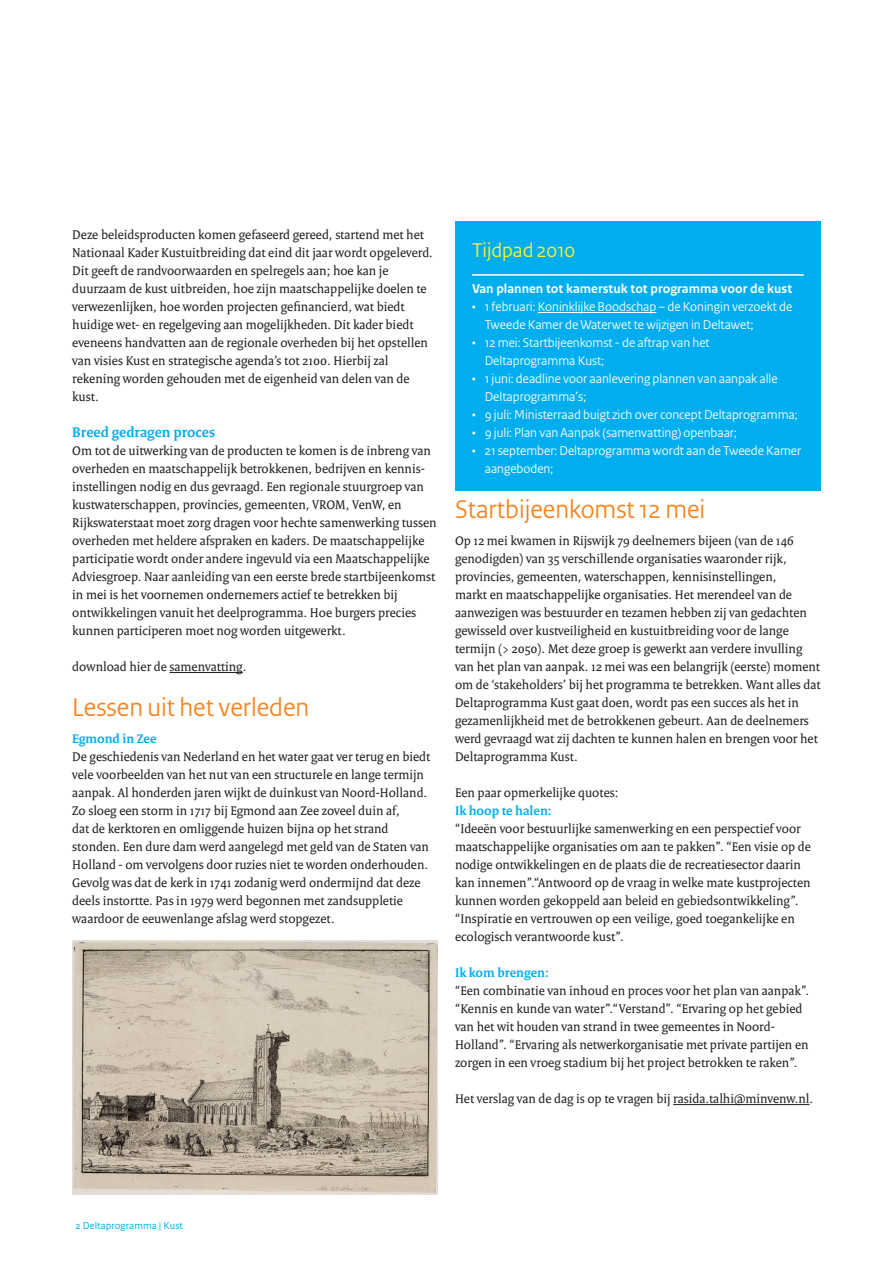
<style>
.page{position:relative;width:893px;height:1263px;background:#fff}
.page>*{position:absolute;margin:0;border:0;box-sizing:border-box;transform-origin:0 0}
._03_RO_Kop{font:27px "Rijksoverheid Sans Heading";color:#f58520}
._21_RO_Kader_Kop_Gee{font:21px "Rijksoverheid Sans Heading";color:#fff22b}
._05_RO_Alineakop{font:700 15px "Rijksoverheid Serif";color:#00aeef}
._10_RO_Broodtekst{font:13.5px/18px "Rijksoverheid Serif";color:#231f20}
._26_RO_Kader_Opsommi{font:13.5px/18px "Rijksoverheid Sans Heading";color:#fff}
._22_RO_Kader_Subkop{font:700 13.5px "Rijksoverheid Sans Text";color:#fff}
._06_RO_Subalineakop{font:700 13.5px "Rijksoverheid Serif";color:#00aeef}
._19_RO_Voetregel_Lin{font:10.5px "Rijksoverheid Sans Text";color:#00aeef}
</style>
<div class="page">
<hr style="left:170px;top:672px;width:73px;height:1px;background:#231f20">
<hr style="left:673px;top:1104px;width:136px;height:1px;background:#231f20">
<div style="left:455px;top:221px;width:366px;height:269px;background:#00aeef"></div>
<hr style="left:472px;top:274px;width:332px;height:2px;background:#fff">
<hr style="left:538px;top:312px;width:118px;height:1px;background:#fff">
<img style="left:72px;top:940px;width:365px;height:255px">
<p class="_10_RO_Broodtekst" style="left:72px;top:226px;width:362px">Deze beleidsproducten komen gefaseerd gereed, startend met het Nationaal Kader Kustuitbreiding dat eind dit jaar wordt opgeleverd.<br>Dit geeft de randvoorwaarden en spelregels aan; hoe kan je duurzaam de kust uitbreiden, hoe zijn maatschappelijke doelen te verwezenlijken, hoe worden projecten gefinancierd, wat biedt huidige wet- en regelgeving aan mogelijkheden. Dit kader biedt eveneens handvatten aan de regionale overheden bij het opstellen van visies Kust en strategische agenda’s tot 2100. Hierbij zal rekening worden gehouden met de eigenheid van delen van de kust.</p>
<p class="_05_RO_Alineakop" style="left:72px;top:423px;width:144px">Breed gedragen proces</p>
<p class="_10_RO_Broodtekst" style="left:72px;top:442px;width:366px">Om tot de uitwerking van de producten te komen is de inbreng van overheden en maatschappelijk betrokkenen, bedrijven en kennis&shy;instellingen nodig en dus gevraagd. Een regionale stuurgroep van kustwaterschappen, provincies, gemeenten, VROM, VenW, en Rijkswaterstaat moet zorg dragen voor hechte samenwerking tussen</p>
<p class="_10_RO_Broodtekst" style="left:72px;top:532px;width:365px">overheden met heldere afspraken en kaders. De maatschappelijke participatie wordt onder andere ingevuld via een Maatschappelijke Adviesgroep. Naar aanleiding van een eerste brede startbijeenkomst in mei is het voornemen ondernemers actief te betrekken bij ontwikkelingen vanuit het deelprogramma. Hoe burgers precies kunnen participeren moet nog worden uitgewerkt.</p>
<p class="_10_RO_Broodtekst" style="left:72px;top:658px;width:176px">download hier de samenvatting.</p>
<p class="_03_RO_Kop" style="left:72px;top:692px;width:238px">Lessen uit het verleden</p>
<p class="_06_RO_Subalineakop" style="left:72px;top:731px;width:86px">Egmond in Zee</p>
<p class="_10_RO_Broodtekst" style="left:72px;top:748px;width:360px">De geschiedenis van Nederland en het water gaat ver terug en biedt vele voorbeelden van het nut van een structurele en lange termijn aanpak. Al honderden jaren wijkt de duinkust van Noord-Holland.</p>
<p class="_10_RO_Broodtekst" style="left:72px;top:802px;width:329px">Zo sloeg een storm in 1717 bij Egmond aan Zee zoveel duin af,</p>
<p class="_10_RO_Broodtekst" style="left:72px;top:820px;width:358px">dat de kerktoren en omliggende huizen bijna op het strand stonden. Een dure dam werd aangelegd met geld van de Staten van<br>Holland - om vervolgens door ruzies niet te worden onderhouden.</p>
<p class="_10_RO_Broodtekst" style="left:72px;top:874px;width:350px">Gevolg was dat de kerk in 1741 zodanig werd ondermijnd dat deze deels instortte. Pas in 1979 werd begonnen met zandsuppletie waardoor de eeuwenlange afslag werd stopgezet.</p>
<p class="_21_RO_Kader_Kop_Gee" style="left:472px;top:238px;width:105px">Tijdpad 2010</p>
<p class="_22_RO_Kader_Subkop" style="left:472px;top:281px;width:322px">Van plannen tot kamerstuk tot programma voor de kust</p>
<p class="_26_RO_Kader_Opsommi" style="left:485px;top:298px;width:309px;text-indent:-13px">• 1 februari: Koninklijke Boodschap – de Koningin verzoekt de<br>Tweede Kamer de Waterwet te wijzigen in Deltawet;</p>
<p class="_26_RO_Kader_Opsommi" style="left:485px;top:334px;width:227px;text-indent:-13px">• 12 mei: Startbijeenkomst - de aftrap van het<br>Deltaprogramma Kust;</p>
<p class="_26_RO_Kader_Opsommi" style="left:485px;top:370px;width:294px;text-indent:-13px">• 1 juni: deadline voor aanlevering plannen van aanpak alle<br>Deltaprogramma’s;</p>
<p class="_26_RO_Kader_Opsommi" style="left:472px;top:406px;width:327px">• 9 juli: Ministerraad buigt zich over concept Deltaprogramma;</p>
<p class="_26_RO_Kader_Opsommi" style="left:472px;top:424px;width:266px">• 9 juli: Plan van Aanpak (samenvatting) openbaar;</p>
<p class="_26_RO_Kader_Opsommi" style="left:485px;top:442px;width:318px;text-indent:-13px">• 21 september: Deltaprogramma wordt aan de Tweede Kamer aangeboden;</p>
<p class="_03_RO_Kop" style="left:455px;top:494px;width:252px">Startbijeenkomst 12 mei</p>
<p class="_10_RO_Broodtekst" style="left:455px;top:532px;width:340px">Op 12 mei kwamen in Rijswijk 79 deelnemers bijeen (van de 146</p>
<p class="_10_RO_Broodtekst" style="left:455px;top:550px;width:333px">genodigden) van 35 verschillende organisaties waaronder rijk,</p>
<p class="_10_RO_Broodtekst" style="left:455px;top:568px;width:323px">provincies, gemeenten, waterschappen, kennisinstellingen,</p>
<p class="_10_RO_Broodtekst" style="left:455px;top:586px;width:339px">markt en maatschappelijke organisaties. Het merendeel van de</p>
<p class="_10_RO_Broodtekst" style="left:455px;top:604px;width:367px">aanwezigen was bestuurder en tezamen hebben zij van gedachten gewisseld over kustveiligheid en kustuitbreiding voor de lange termijn (&gt; 2050). Met deze groep is gewerkt aan verdere invulling van het plan van aanpak. 12 mei was een belangrijk (eerste) moment om de ‘stakeholders’ bij het programma te betrekken. Want alles dat Deltaprogramma Kust gaat doen, wordt pas een succes als het in gezamenlijkheid met de betrokkenen gebeurt. Aan de deelnemers werd gevraagd wat zij dachten te kunnen halen en brengen voor het Deltaprogramma Kust.</p>
<p class="_10_RO_Broodtekst" style="left:455px;top:784px;width:165px">Een paar opmerkelijke quotes:</p>
<p class="_06_RO_Subalineakop" style="left:455px;top:803px;width:98px">Ik hoop te halen:</p>
<p class="_10_RO_Broodtekst" style="left:455px;top:820px;width:357px">“Ideeën voor bestuurlijke samenwerking en een perspectief voor maatschappelijke organisaties om aan te pakken”. “Een visie op de nodige ontwikkelingen en de plaats die de recreatiesector daarin kan innemen”.“Antwoord op de vraag in welke mate kustprojecten kunnen worden gekoppeld aan beleid en gebiedsontwikkeling”.</p>
<p class="_10_RO_Broodtekst" style="left:455px;top:910px;width:341px">“Inspiratie en vertrouwen op een veilige, goed toegankelijke en ecologisch verantwoorde kust”.</p>
<p class="_06_RO_Subalineakop" style="left:455px;top:965px;width:95px">Ik kom brengen:</p>
<p class="_10_RO_Broodtekst" style="left:455px;top:982px;width:356px">“Een combinatie van inhoud en proces voor het plan van aanpak”. “Kennis en kunde van water”.“Verstand”. “Ervaring op het gebied van het wit houden van strand in twee gemeentes in Noord-Holland”. “Ervaring als netwerkorganisatie met private partijen en zorgen in een vroeg stadium bij het project betrokken te raken”.</p>
<p class="_10_RO_Broodtekst" style="left:455px;top:1090px;width:360px">Het verslag van de dag is op te vragen bij rasida.talhi@minvenw.nl.</p>
<p class="_19_RO_Voetregel_Lin" style="left:76px;top:1220px;width:109px">2 Deltaprogramma | Kust</p>
</div>
